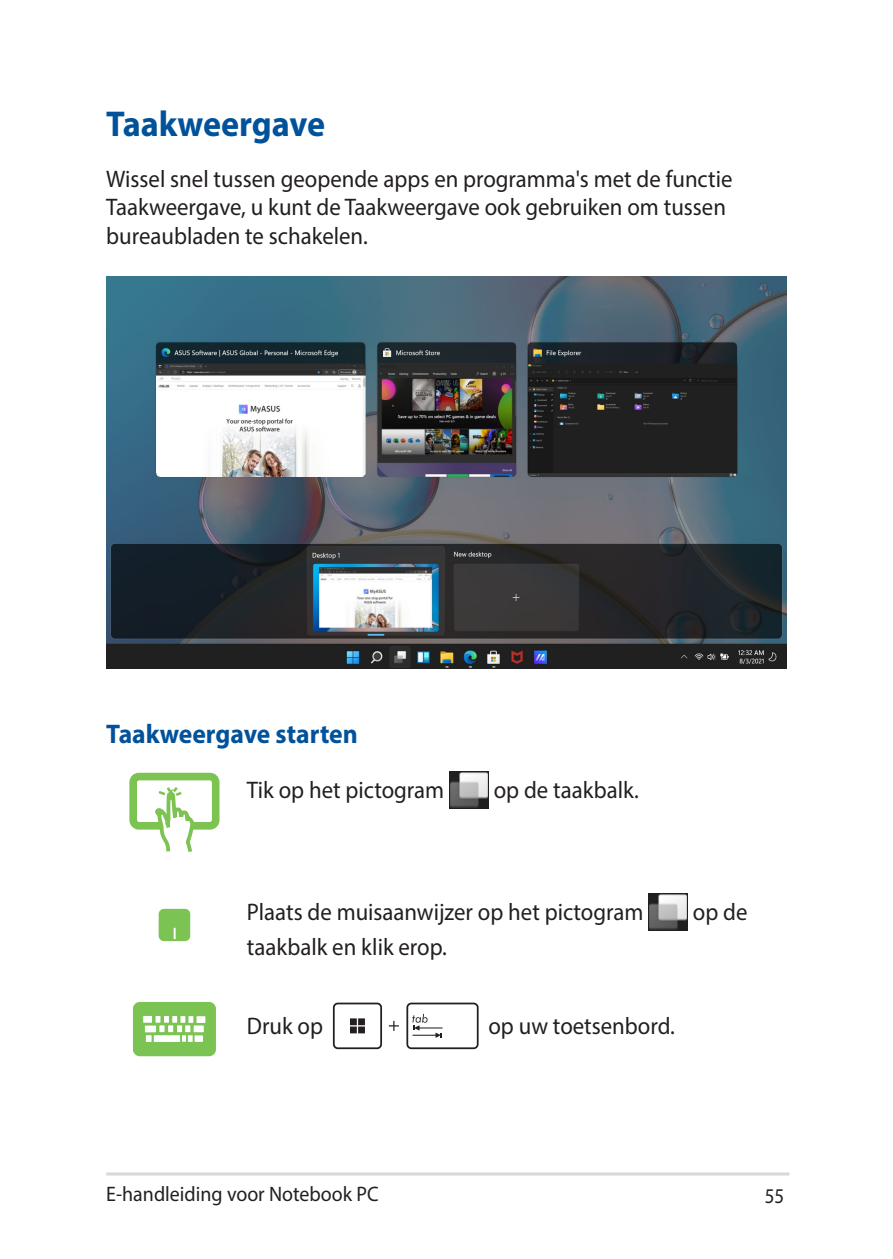
<style>
.page{position:relative;width:893px;height:1259px;background:#fff}
.page>*{position:absolute;margin:0;border:0;box-sizing:border-box;transform-origin:0 0}
.t1{font:700 36px "Myriad Pro";color:#01529a;scale:.95 1}
.t2{font:700 27px "Myriad Pro";color:#01529a;scale:.95 1}
.t3{font:24px/28.8px "Myriad Pro";color:#231f20;scale:.95 1}
.t4{font:21px "Myriad Pro";color:#231f20;scale:.95 1}
.t5{font:21px "Myriad Pro";color:#231f20;scale:.9 1}
</style>
<div class="page">
<hr style="left:106px;top:1172px;width:683px;height:3px;background:#d8d8d8">
<img style="left:106px;top:276px;width:681px;height:393px">
<div style="left:129px;top:773px;width:90px;height:56px;border:8px solid #7cc352;border-radius:6px"></div>
<svg style="left:152px;top:772px;width:44px;height:80px"></svg>
<img style="left:449px;top:771px;width:40px;height:38px">
<div style="left:159px;top:909px;width:31px;height:32px;background:#7bc352;border-radius:5px"></div>
<svg style="left:174px;top:927px;width:2px;height:12px"></svg>
<img style="left:648px;top:893px;width:40px;height:37px">
<div style="left:134px;top:1003px;width:81px;height:52px;background:#7bc352;border-radius:6px"></div>
<div style="left:133px;top:1002px;width:83px;height:54px;border:2px solid #7bc352;border-radius:6px"></div>
<div style="left:197px;top:1016px;width:8px;height:7px;background:#fff"></div>
<div style="left:145px;top:1025px;width:11px;height:7px;background:#fff"></div>
<div style="left:146px;top:1035px;width:6px;height:7px;background:#fff"></div>
<div style="left:154px;top:1035px;width:26px;height:7px;background:#fff"></div>
<div style="left:194px;top:1025px;width:10px;height:7px;background:#fff"></div>
<svg style="left:156px;top:1016px;width:37px;height:26px"></svg>
<div style="left:195px;top:1035px;width:8px;height:7px;background:#fff"></div>
<div style="left:143px;top:1016px;width:9px;height:6px;background:#fff"></div>
<div style="left:406px;top:1002px;width:73px;height:47px;border:2px solid #231f20;border-radius:4px"></div>
<svg style="left:412px;top:1014px;width:31px;height:24px"></svg>
<svg style="left:389px;top:1021px;width:10px;height:10px"></svg>
<div style="left:333px;top:1002px;width:49px;height:47px;border:2px solid #231f20;border-radius:4px"></div>
<div style="left:350px;top:1026px;width:7px;height:7px;background:#231f20"></div>
<div style="left:358px;top:1018px;width:7px;height:7px;background:#231f20"></div>
<div style="left:350px;top:1018px;width:7px;height:7px;background:#231f20"></div>
<div style="left:358px;top:1026px;width:7px;height:7px;background:#231f20"></div>
<h1 class="t1" style="left:106px;top:101px;width:232px">Taakweergave</h1>
<p class="t3" style="left:106px;top:164px;width:661px">Wissel snel tussen geopende apps en programma's met de functie<br>Taakweergave, u kunt de Taakweergave ook gebruiken om tussen bureaubladen te schakelen.</p>
<p class="t2" style="left:106px;top:716px;width:266px">Taakweergave starten</p>
<p class="t3" style="left:247px;top:775px;width:209px">Tik op het pictogram</p>
<p class="t3" style="left:494px;top:775px;width:154px">op de taakbalk.</p>
<p class="t3" style="left:247px;top:897px;width:419px">Plaats de muisaanwijzer op het pictogram</p>
<p class="t3" style="left:693px;top:897px;width:59px">op de</p>
<p class="t3" style="left:247px;top:932px;width:212px">taakbalk en klik erop.</p>
<p class="t3" style="left:247px;top:1011px;width:82px">Druk op</p>
<p class="t3" style="left:488px;top:1011px;width:198px">op uw toetsenbord.</p>
<p class="t4" style="left:106px;top:1180px;width:288px">E-handleiding voor Notebook PC</p>
<p class="t5" style="left:765px;top:1182px;width:23px">55</p>
</div>
